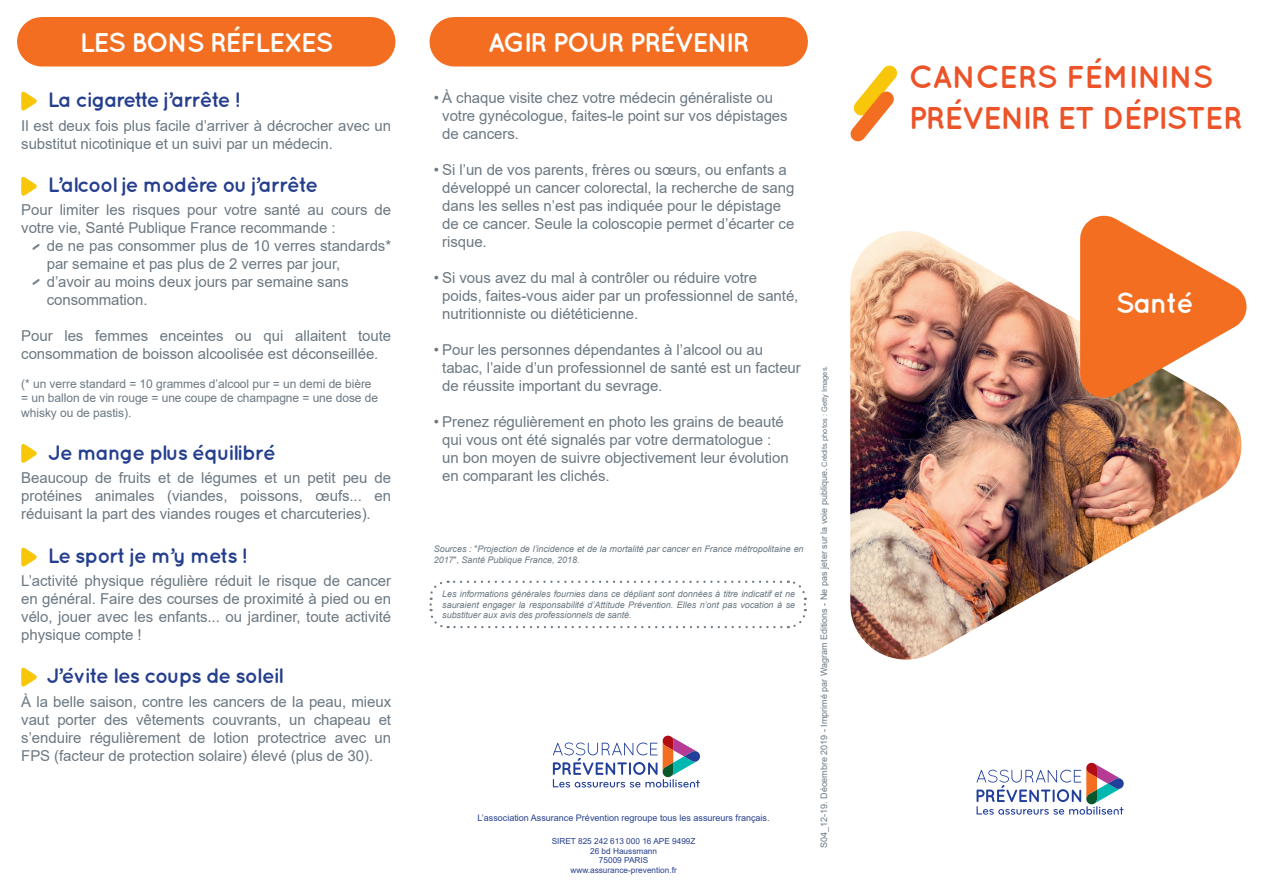
<style>
.page{position:relative;width:1263px;height:893px;background:#fff}
.page>*{position:absolute;margin:0;border:0;box-sizing:border-box;transform-origin:0 0}
.t1{font:700 31.5px "Quicksand";letter-spacing:-.04em;color:#ec5328}
.t2{font:700 31.5px "Quicksand";letter-spacing:-.02em;color:#ec5328}
.t3{font:700 28.5px "Quicksand";letter-spacing:-.04em;color:#fff}
.t4{font:700 27px "Quicksand";letter-spacing:-.05em;color:#fff}
.texte{font:700 21px "Quicksand";letter-spacing:-.05em;color:#253f8e}
.sous-titres{font:700 21px "Quicksand";letter-spacing:-.05em;color:#253f8e}
.texte-2{font:15px/18px "Arial";letter-spacing:-.005em;color:#6b7882}
.texte-3{font:12px/14.4px "Arial";letter-spacing:-.005em;color:#6b7882}
.texte-4{font:italic 9px/10.8px "Arial";letter-spacing:-.005em;color:#6b7882}
.t5{font:9px "Arial";color:#6b7882}
.t6{font:9px "Arial";color:#253f8e}
.t7{font:8.25px/9.9px "Arial";color:#253f8e;text-align:center}
.s1{font-style:normal}
.s2{color:#253f8e}
.s3{font-size:7.5px}
</style>
<div class="page">
<img style="left:850px;top:231px;width:391px;height:428px">
<svg style="left:1080px;top:216px;width:166px;height:182px"></svg>
<svg style="left:850px;top:65px;width:48px;height:77px"></svg>
<div style="left:454px;top:17px;width:329px;height:50px;background:#f36e21"></div>
<svg style="left:976px;top:763px;width:148px;height:52px"></svg>
<div style="left:42px;top:17px;width:329px;height:50px;background:#f36e21"></div>
<svg style="left:429px;top:580px;width:378px;height:49px"></svg>
<svg style="left:21px;top:92px;width:16px;height:19px"></svg>
<svg style="left:553px;top:736px;width:147px;height:51px"></svg>
<svg style="left:21px;top:177px;width:16px;height:19px"></svg>
<svg style="left:21px;top:444px;width:16px;height:19px"></svg>
<svg style="left:21px;top:548px;width:16px;height:18px"></svg>
<svg style="left:21px;top:668px;width:16px;height:18px"></svg>
<svg style="left:32px;top:279px;width:8px;height:6px"></svg>
<svg style="left:32px;top:244px;width:8px;height:6px"></svg>
<p class="t4" style="left:80px;top:26px;width:255px">LES BONS RÉFLEXES</p>
<p class="sous-titres" style="left:48px;top:87px;width:194px">La cigarette j’arrête !</p>
<p class="texte-2" style="left:21px;top:116px;width:371px">Il est deux fois plus facile d’arriver à décrocher avec un substitut nicotinique et un suivi par un médecin.</p>
<p class="texte" style="left:48px;top:172px;width:272px">L’alcool je modère ou j’arrête</p>
<p class="texte-2" style="left:21px;top:201px;width:371px">Pour limiter les risques pour votre santé au cours de votre vie, Santé Publique France recommande :</p>
<p class="texte-2" style="left:47px;top:237px;width:346px">de ne pas consommer plus de 10 verres standards* par semaine et pas plus de 2 verres par jour,</p>
<p class="texte-2" style="left:47px;top:273px;width:303px">d’avoir au moins deux jours par semaine sans consommation.</p>
<p class="texte-2" style="left:21px;top:327px;width:371px">Pour les femmes enceintes ou qui allaitent toute consommation de boisson alcoolisée est déconseillée.</p>
<p class="texte-3" style="left:21px;top:376px;width:358px">(* un verre standard = 10 grammes d’alcool pur = un demi de bière = un ballon de vin rouge = une coupe de champagne = une dose de whisky ou de pastis).</p>
<p class="texte" style="left:48px;top:440px;width:230px">Je mange plus équilibré</p>
<p class="texte-2" style="left:21px;top:469px;width:371px;text-align:justify">Beaucoup de fruits et de légumes et un petit peu de protéines animales (viandes, poissons, œufs... en réduisant la part des viandes rouges et charcuteries).</p>
<p class="texte" style="left:48px;top:543px;width:201px">Le sport je m’y mets !</p>
<p class="texte-2" style="left:21px;top:572px;width:371px;text-align:justify">L’activité physique régulière réduit le risque de cancer en général. Faire des courses de proximité à pied ou en vélo, jouer avec les enfants... ou jardiner, toute activité physique compte !</p>
<p class="texte" style="left:47px;top:663px;width:238px">J’évite les coups de soleil</p>
<p class="texte-2" style="left:21px;top:692px;width:371px;text-align:justify">À la belle saison, contre les cancers de la peau, mieux vaut porter des vêtements couvrants, un chapeau et s’enduire régulièrement de lotion protectrice avec un FPS (facteur de protection solaire) élevé (plus de 30).</p>
<p class="t4" style="left:488px;top:26px;width:263px">AGIR POUR PRÉVENIR</p>
<p class="texte-2" style="left:442px;top:88px;width:347px;text-indent:-9px">• À chaque visite chez votre médecin généraliste ou votre gynécologue, faites-le point sur vos dépistages de cancers.</p>
<p class="texte-2" style="left:442px;top:160px;width:354px;text-indent:-9px">• Si l’un de vos parents, frères ou sœurs, ou enfants a développé un cancer colorectal, la recherche de sang dans les selles n’est pas indiquée pour le dépistage de ce cancer. Seule la coloscopie permet d’écarter ce risque.</p>
<p class="texte-2" style="left:442px;top:268px;width:358px;text-indent:-9px">• Si vous avez du mal à contrôler ou réduire votre poids, faites-vous aider par un professionnel de santé, nutritionniste ou diététicienne.</p>
<p class="texte-2" style="left:442px;top:340px;width:360px;text-indent:-9px">• Pour les personnes dépendantes à l’alcool ou au tabac, l’aide d’un professionnel de santé est un facteur de réussite important du sevrage.</p>
<p class="texte-2" style="left:442px;top:412px;width:348px;text-indent:-9px">• Prenez régulièrement en photo les grains de beauté qui vous ont été signalés par votre dermatologue : un bon moyen de suivre objectivement leur évolution en comparant les clichés.</p>
<p class="texte-4" style="left:434px;top:543px;width:371px">Sources : <span class="s1">"</span>Projection de l’incidence et de la mortalité par cancer en France métropolitaine en<br>2017<span class="s1">"</span>, Santé Publique France, 2018.</p>
<p class="texte-4" style="left:442px;top:588px;width:354px;text-align:justify">Les informations générales fournies dans ce dépliant sont données à titre indicatif et ne sauraient engager la responsabilité d’Attitude Prévention. Elles n’ont pas vocation à se substituer aux avis des professionnels de santé.</p>
<p class="t6" style="left:477px;top:811px;width:294px">L’association Assurance Prévention regroupe tous les assureurs français.</p>
<p class="t7" style="left:552px;top:836px;width:145px">SIRET 825 242 613 000 16 APE 9499Z</p>
<p class="t7" style="left:590px;top:846px;width:68px">26 bd Haussmann<br>75009 PARIS</p>
<p class="t7" style="left:570px;top:865px;width:108px">www.assurance-prevention.fr</p>
<p class="t5" style="left:818px;top:848px;width:484px;rotate:-90deg">S04_12-19. Décembre 2019 - Imprimé par Wagram Editions - Ne pas jeter sur la voie publique<span class="s2">.</span> <span class="s3">Crédits photos : Getty Images.</span></p>
<p class="t2" style="left:909px;top:58px;width:306px">CANCERS FÉMININS</p>
<p class="t1" style="left:909px;top:99px;width:335px">PRÉVENIR ET DÉPISTER</p>
<p class="t3" style="left:1116px;top:286px;width:80px">Santé</p>
</div>
